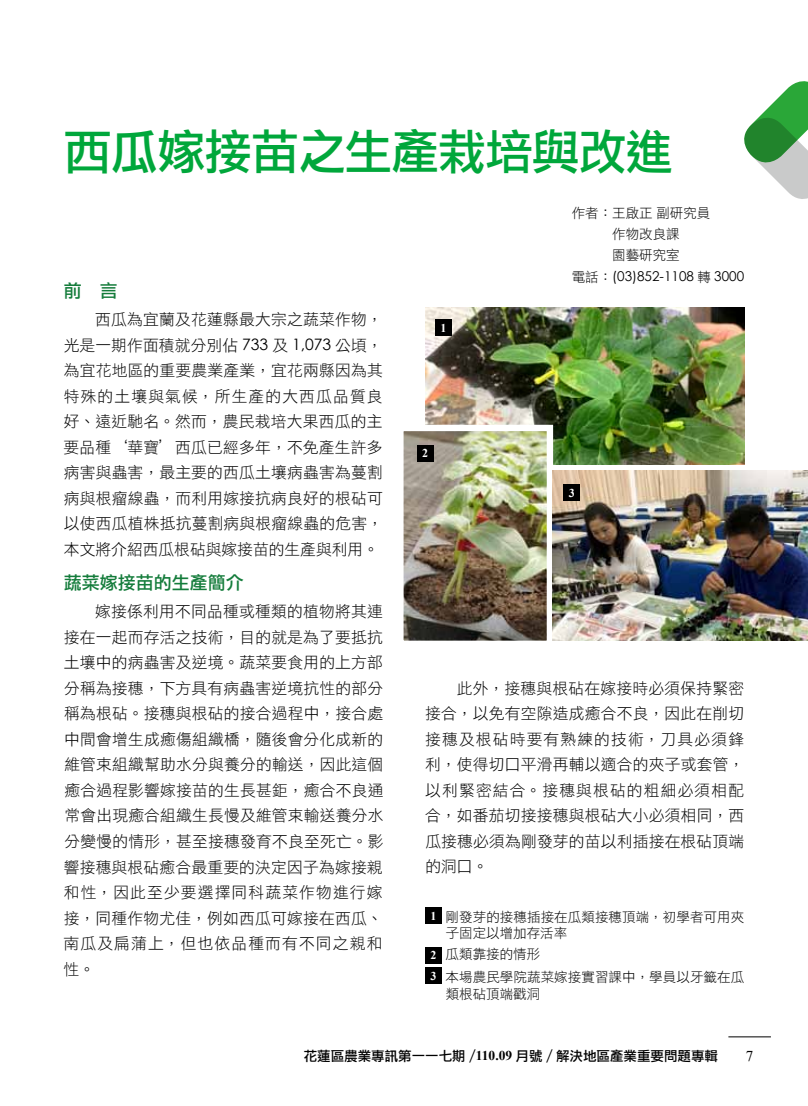
<style>
.page{position:relative;width:808px;height:1106px;background:#fff}
.page>*{position:absolute;margin:0;border:0;box-sizing:border-box;transform-origin:0 0}
.t1{font:48px "DF Li Hei Md WIN BF";letter-spacing:-.025em;color:#00a73b}
.t2{font:18px "DF Li Hei Md HK BF";color:#147c3b}
.t3{font:15.75px/25.5px "DF Li Hei W3 WIN BF";letter-spacing:.015em;color:#000;text-align:justify}
.t4{font:15px "Times New Roman";color:#000}
.t5{font:13.5px/21.3px "DF Li Hei W3 WIN BF";letter-spacing:.005em;color:#000}
.t6{font:13.5px "DF Li Hei Md HK BF";color:#000}
.t7{font:13.5px "Century Gothic";color:#000}
.t8{font:700 12px "Times New Roman";color:#fff}
.s1{font-family:"Century Gothic"}
.s2{font-family:"DF Li Hei W3 WIN BF"}
.s3{font-family:"Times New Roman";font-weight:700;font-size:12px;color:#fff}
.s4{font-family:"DF Li Hei Md WIN BF"}
.s5{font-family:"Times New Roman";font-weight:700}
</style>
<div class="page">
<svg style="left:744px;top:81px;width:64px;height:118px"></svg>
<div style="left:540px;top:174px;width:231px;height:137px;background:#fff"></div>
<div style="left:425px;top:907px;width:16px;height:16px;background:#000"></div>
<div style="left:425px;top:947px;width:16px;height:16px;background:#000"></div>
<div style="left:425px;top:967px;width:16px;height:17px;background:#000"></div>
<img style="left:425px;top:307px;width:319px;height:157px">
<img style="left:403px;top:421px;width:153px;height:220px">
<img style="left:553px;top:470px;width:255px;height:170px">
<div style="left:435px;top:320px;width:16px;height:16px;background:#000"></div>
<div style="left:417px;top:445px;width:16px;height:16px;background:#000"></div>
<div style="left:564px;top:484px;width:16px;height:16px;background:#000"></div>
<hr style="left:728px;top:1036px;width:43px;height:1px;background:#000">
<h1 class="t1" style="left:64px;top:128px;width:611px">西瓜嫁接苗之生產栽培與改進</h1>
<p class="t2" style="left:64px;top:282px;width:55px">前　言</p>
<p class="t3" style="left:64px;top:306px;width:321px;text-indent:32px">西瓜為宜蘭及花蓮縣最大宗之蔬菜作物，光是一期作面積就分別佔 <span class="s1">733</span> 及 <span class="s1">1,073</span> 公頃，為宜花地區的重要農業產業，宜花兩縣因為其特殊的土壤與氣候，所生產的大西瓜品質良好、遠近馳名。然而，農民栽培大果西瓜的主要品種‘華寶’西瓜已經多年，不免產生許多病害與蟲害，最主要的西瓜土壤病蟲害為蔓割病與根瘤線蟲，而利用嫁接抗病良好的根砧可以使西瓜植株抵抗蔓割病與根瘤線蟲的危害，本文將介紹西瓜根砧與嫁接苗的生產與利用。</p>
<p class="t2" style="left:64px;top:574px;width:181px">蔬菜嫁接苗的生產簡介</p>
<p class="t3" style="left:63px;top:599px;width:322px;text-indent:32px">嫁接係利用不同品種或種類的植物將其連接在一起而存活之技術，目的就是為了要抵抗土壤中的病蟲害及逆境。蔬菜要食用的上方部分稱為接穗，下方具有病蟲害逆境抗性的部分稱為根砧。接穗與根砧的接合過程中，接合處中間會增生成癒傷組織橋，隨後會分化成新的維管束組織幫助水分與養分的輸送，因此這個癒合過程影響嫁接苗的生長甚鉅，癒合不良通常會出現癒合組織生長慢及維管束輸送養分水分變慢的情形，甚至接穗發育不良至死亡。影響接穗與根砧癒合最重要的決定因子為嫁接親和性，因此至少要選擇同科蔬菜作物進行嫁接，同種作物尤佳，例如西瓜可嫁接在西瓜、南瓜及扁蒲上，但也依品種而有不同之親和性。</p>
<p class="t8" style="left:440px;top:319px;width:7px">1</p>
<p class="t8" style="left:422px;top:444px;width:7px">2</p>
<p class="t5" style="left:612px;top:202px;width:100px;text-indent:-40px">作者：王啟正副研究員作物改良課<br>園藝研究室</p>
<p class="t7" style="left:572px;top:266px;width:174px"><span class="s2">電話：</span>(03)852-1108 <span class="s2">轉</span> 3000</p>
<p class="t8" style="left:569px;top:484px;width:7px">3</p>
<p class="t3" style="left:425px;top:675px;width:321px;text-indent:32px">此外，接穗與根砧在嫁接時必須保持緊密接合，以免有空隙造成癒合不良，因此在削切接穗及根砧時要有熟練的技術，刀具必須鋒利，使得切口平滑再輔以適合的夾子或套管，以利緊密結合。接穗與根砧的粗細必須相配合，如番茄切接接穗與根砧大小必須相同，西瓜接穗必須為剛發芽的苗以利插接在根砧頂端的洞口。</p>
<p class="t5" style="left:446px;top:909px;width:300px;line-height:16.2px;text-indent:-15px"><span class="s3">1</span> 剛發芽的接穗插接在瓜類接穗頂端，初學者可用夾子固定以增加存活率</p>
<p class="t5" style="left:430px;top:942px;width:315px;line-height:23.1px"><span class="s3">2</span> 瓜類靠接的情形<br><span class="s3">3</span> 本場農民學院蔬菜嫁接實習課中，學員以牙籤在瓜</p>
<p class="t5" style="left:446px;top:982px;width:96px">類根砧頂端戳洞</p>
<p class="t6" style="left:304px;top:1049px;width:416px">花蓮區農業專訊第一一七期 <span class="s4">/</span><span class="s5">110.09</span> 月號 <span class="s4">/ 解決地區產業重要問題專輯</span></p>
<p class="t4" style="left:746px;top:1045px;width:9px">7</p>
</div>
